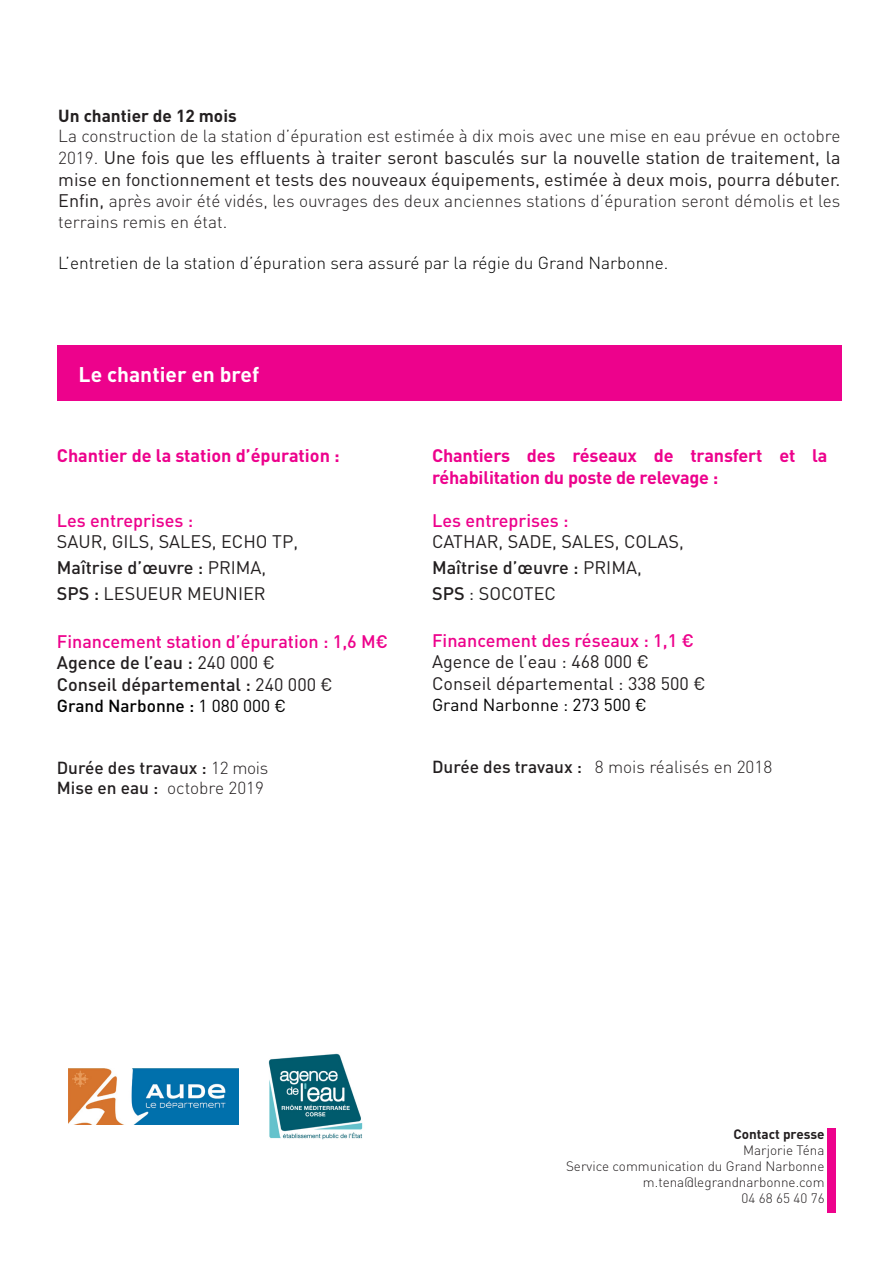
<style>
.page{position:relative;width:893px;height:1263px;background:#fff}
.page>*{position:absolute;margin:0;border:0;box-sizing:border-box;transform-origin:0 0}
.t1{font:700 21px "DIN Pro";color:#fff}
.t2{font:18px/21.6px "DIN Pro";color:#231f20}
.t3{font:700 18px/21.6px "DIN Pro";letter-spacing:-.01em;color:#ed028c}
.t4{font:500 18px "DIN Pro";color:#231f20}
.t5{font:500 18px "DIN Pro";color:#ed028c}
.t6{font:300 17.25px/20.7px "DIN Pro";color:#231f20}
.t7{font:300 17.25px "DIN Pro";color:#000}
.t8{font:500 17.25px "DIN Pro";color:#000}
.t9{font:500 17.25px "DIN Pro";color:#231f20}
.t10{font:17.25px "DIN Pro";color:#000}
.t11{font:700 17.25px "DIN Pro";color:#231f20}
.t12{font:300 13.5px "DIN Pro";color:#231f20}
.t13{font:700 13.5px "DIN Pro";color:#231f20}
.s1{font-weight:300;font-size:17.25px}
.s2{font-weight:400;font-size:18px}
.s3{font-weight:400}
.s4{font-weight:500}
.s5{font-weight:300}
</style>
<div class="page">
<div style="left:827px;top:1128px;width:9px;height:85px;background:#ed028c"></div>
<div style="left:57px;top:345px;width:785px;height:56px;background:#ed028c"></div>
<img style="left:68px;top:1069px;width:170px;height:55px">
<img style="left:268px;top:1053px;width:95px;height:87px">
<p class="t11" style="left:58px;top:104px;width:180px">Un chantier de 12 mois</p>
<p class="t6" style="left:58px;top:125px;width:784px">La construction de la station d’épuration est estimée à dix mois avec une mise en eau prévue en octobre</p>
<p class="t2" style="left:58px;top:146px;width:784px"><span class="s1">2019.</span> Une fois que les effluents à traiter seront basculés sur la nouvelle station de traitement, la mise en fonctionnement et tests des nouveaux équipements, estimée à deux mois, pourra débuter.</p>
<p class="t6" style="left:58px;top:190px;width:783px"><span class="s2">Enfin,</span> après avoir été vidés, les ouvrages des deux anciennes stations d’épuration seront démolis et les terrains remis en état.</p>
<p class="t7" style="left:58px;top:251px;width:612px">L’entretien de la station d’épuration sera assuré par la régie du Grand Narbonne.</p>
<p class="t1" style="left:79px;top:360px;width:182px">Le chantier en bref</p>
<p class="t3" style="left:57px;top:444px;width:284px">Chantier de la station d’épuration :</p>
<p class="t5" style="left:57px;top:508px;width:138px">Les entreprises :</p>
<p class="t2" style="left:57px;top:530px;width:243px">SAUR, GILS, SALES, ECHO TP,</p>
<p class="t4" style="left:57px;top:555px;width:211px">Maîtrise d’œuvre : <span class="s3">PRIMA,</span></p>
<p class="t2" style="left:57px;top:582px;width:210px"><span class="s4">SPS :</span> LESUEUR MEUNIER</p>
<p class="t5" style="left:57px;top:629px;width:333px">Financement station d’épuration : 1,6 M€</p>
<p class="t4" style="left:57px;top:650px;width:220px">Agence de l’eau : <span class="s3">240 000 €</span></p>
<p class="t4" style="left:57px;top:672px;width:277px">Conseil départemental : <span class="s3">240 000 €</span></p>
<p class="t8" style="left:57px;top:693px;width:231px">Grand Narbonne : <span class="s3">1 080 000 €</span></p>
<p class="t9" style="left:57px;top:756px;width:213px">Durée des travaux : <span class="s5">12 mois</span></p>
<p class="t6" style="left:57px;top:777px;width:209px"><span class="s4">Mise en eau :</span> octobre 2019</p>
<p class="t3" style="left:432px;top:444px;width:397px">Chantiers des réseaux de transfert et la réhabilitation du poste de relevage :</p>
<p class="t5" style="left:432px;top:508px;width:138px">Les entreprises :</p>
<p class="t2" style="left:432px;top:530px;width:253px">CATHAR, SADE, SALES, COLAS,</p>
<p class="t4" style="left:432px;top:555px;width:211px">Maîtrise d’œuvre : <span class="s3">PRIMA,</span></p>
<p class="t2" style="left:432px;top:582px;width:125px"><span class="s4">SPS</span> : SOCOTEC</p>
<p class="t5" style="left:432px;top:628px;width:263px">Financement des réseaux : 1,1 €</p>
<p class="t2" style="left:432px;top:650px;width:218px">Agence de l’eau : 468 000 €</p>
<p class="t2" style="left:432px;top:672px;width:275px">Conseil départemental : 338 500 €</p>
<p class="t10" style="left:432px;top:693px;width:216px">Grand Narbonne : 273 500 €</p>
<p class="t6" style="left:432px;top:755px;width:342px"><span class="s4">Durée des travaux :</span> 8 mois réalisés en 2018</p>
<p class="t13" style="left:733px;top:1124px;width:93px">Contact presse</p>
<p class="t12" style="left:743px;top:1141px;width:83px">Marjorie Téna</p>
<p class="t12" style="left:566px;top:1157px;width:260px">Service communication du Grand Narbonne</p>
<p class="t12" style="left:643px;top:1173px;width:183px">m.tena@legrandnarbonne.com</p>
<p class="t12" style="left:741px;top:1189px;width:85px">04 68 65 40 76</p>
</div>
